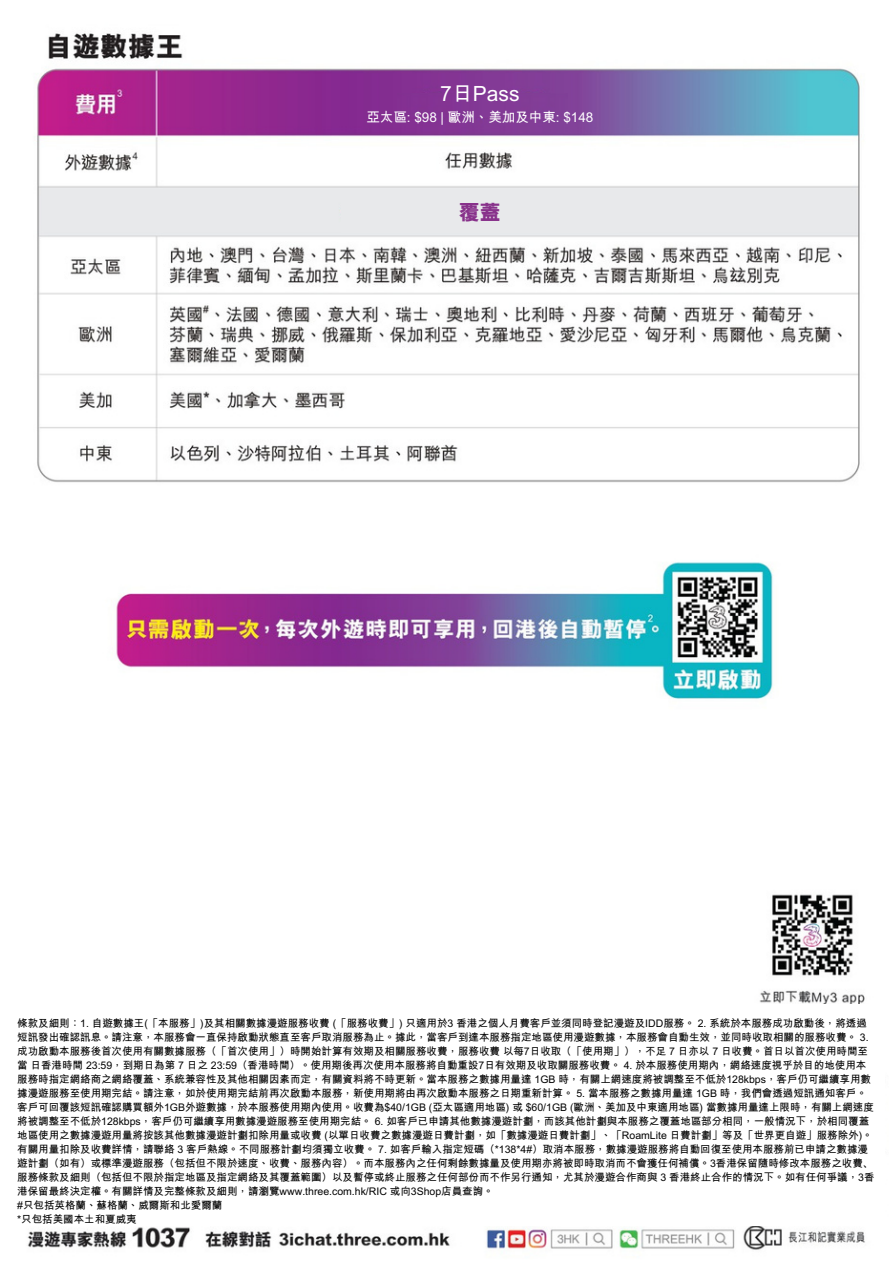
<style>
.page{position:relative;width:893px;height:1264px;background:#fff}
.page>*{position:absolute;margin:0;border:0;box-sizing:border-box;transform-origin:0 0}
.t1{font:700 21px "M Hei HK";color:#fff}
.t2{font:800 21px "M Hei HK";color:#88328b}
.t3{font:700 13.5px "M Hei HK";color:#fff}
.t4{font:700 10.5px/14px "M Hei HK";color:#000}
</style>
<div class="page">
<img style="left:27px;top:33px;width:838px;height:1217px">
<img style="left:398px;top:93px;width:169px;height:24px">
<div style="left:341px;top:193px;width:277px;height:39px;background:#e8e9eb"></div>
<img style="left:27px;top:1004px;width:838px;height:221px">
<h1 class="t1" style="left:440px;top:82px;width:81px">7日 Pass</h1>
<p class="t3" style="left:366px;top:110px;width:228px">亞太區: $98 | 歐洲、美加及中東: $148</p>
<h1 class="t2" style="left:459px;top:201px;width:43px">覆蓋</h1>
<p class="t4" style="left:17px;top:1016px;width:858px">條款及細則：1. 自遊數據王(「本服務」)及其相關數據漫遊服務收費 (「服務收費」) 只適用於3 香港之個人月費客戶並須同時登記漫遊及IDD服務。 2. 系統於本服務成功啟動後，將透過短訊發出確認訊息。請注意，本服務會一直保持啟動狀態直至客戶取消服務為止。據此，當客戶到達本服務指定地區使用漫遊數據，本服務會自動生效，並同時收取相關的服務收費。 3.成功啟動本服務後首次使用有關數據服務（「首次使用」）時開始計算有效期及相關服務收費，服務收費以每7日收取（「使用期」），不足 7 日亦以 7 日收費。首日以首次使用時間至當日香港時間 23:59，到期日為第 7 日之 23:59（香港時間）。使用期後再次使用本服務將自動重設7日有效期及收取關服務收費。 4. 於本服務使用期內，網絡速度視乎於目的地使用本服務時指定網絡商之網絡覆蓋、系統兼容性及其他相關因素而定，有關資料將不時更新。當本服務之數據用量達 1GB 時，有關上網速度將被調整至不低於128kbps，客戶仍可繼續享用數據漫遊服務至使用期完結。請注意，如於使用期完結前再次啟動本服務，新使用期將由再次啟動本服務之日期重新計算。 5. 當本服務之數據用量達 1GB 時，我們會透過短訊通知客戶。客戶可回覆該短訊確認購買額外1GB外遊數據，於本服務使用期內使用。收費為$40/1GB (亞太區適用地區) 或 $60/1GB (歐洲、美加及中東適用地區) 當數據用量達上限時，有關上網速度將被調整至不低於128kbps，客戶仍可繼續享用數據漫遊服務至使用期完結。 6. 如客戶已申請其他數據漫遊計劃，而該其他計劃與本服務之覆蓋地區部分相同，一般情況下，於相同覆蓋地區使用之數據漫遊用量將按該其他數據漫遊計劃扣除用量或收費 (以單日收費之數據漫遊日費計劃，如「數據漫遊日費計劃」、「RoamLite 日費計劃」等及「世界更自遊」服務除外)。有關用量扣除及收費詳情，請聯絡 3 客戶熱線。不同服務計劃均須獨立收費。 7. 如客戶輸入指定短碼（*138*4#）取消本服務，數據漫遊服務將自動回復至使用本服務前已申請之數據漫遊計劃（如有）或標準漫遊服務（包括但不限於速度、收費、服務內容）。而本服務內之任何剩餘數據量及使用期亦將被即時取消而不會獲任何補償。3香港保留隨時修改本服務之收費﹑服務條款及細則（包括但不限於指定地區及指定網絡及其覆蓋範圍）以及暫停或終止服務之任何部份而不作另行通知，尤其於漫遊合作商與 3 香港終止合作的情況下。如有任何爭議，3香港保留最終決定權。有關詳情及完整條款及細則，請瀏覽www.three.com.hk/RIC 或向3Shop店員查詢。<br>#只包括英格蘭、蘇格蘭、威爾斯和北愛爾蘭<br>*只包括美國本土和夏威夷</p>
</div>
